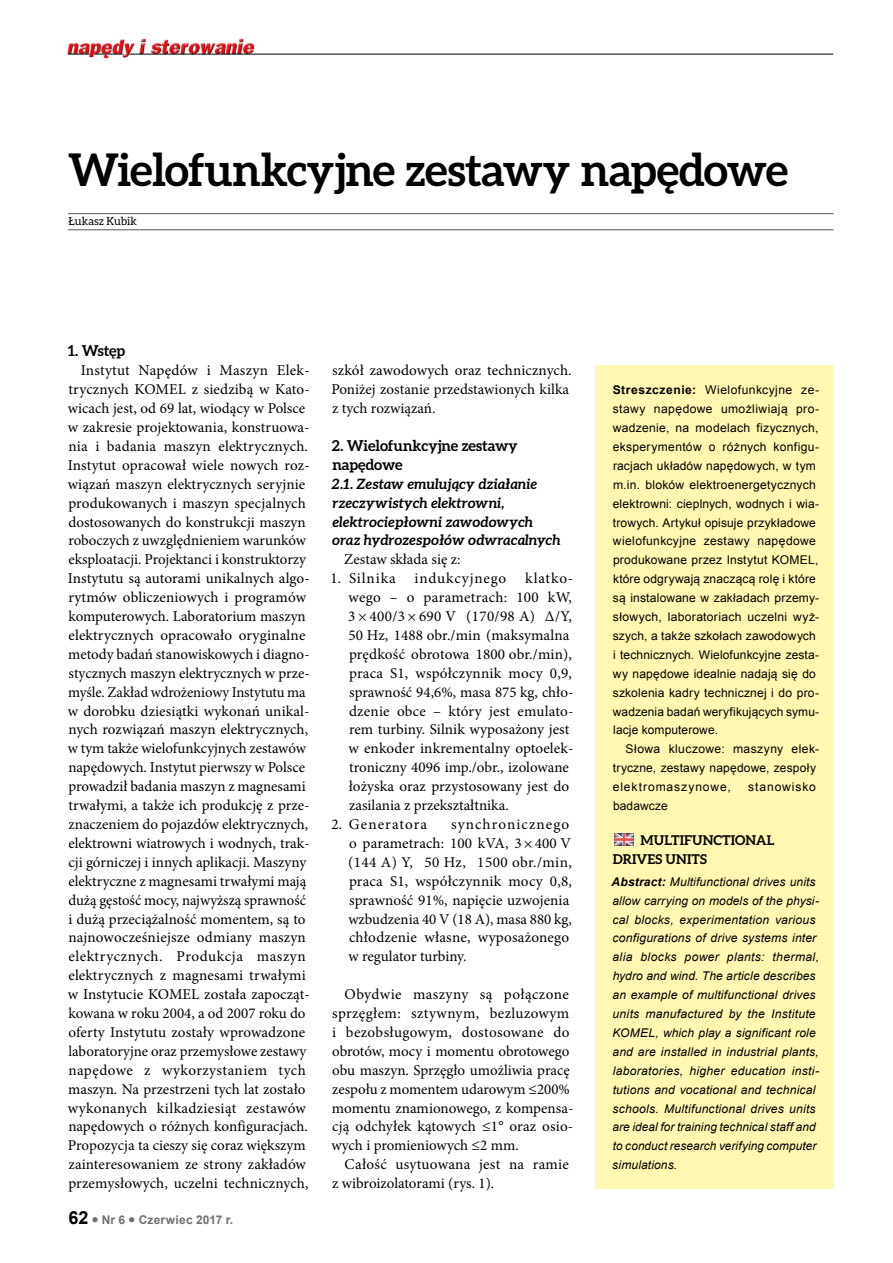
<style>
.page{position:relative;width:893px;height:1263px;background:#fff}
.page>*{position:absolute;margin:0;border:0;box-sizing:border-box;transform-origin:0 0}
.t1{font:700 45px "Aleo";letter-spacing:-.015em;color:#000}
.t2{font:15px/18.9px "Minion Pro";letter-spacing:.005em;color:#000}
.t3{font:700 15px/18.9px "Aleo";letter-spacing:-.005em;color:#000}
.t4{font:italic 700 14.25px/18.9px "Aleo";color:#000}
.t5{font:700 13.5px/18.9px "Aleo";letter-spacing:.005em;color:#000}
.t6{font:12px/18.9px "Arial";letter-spacing:.02em;color:#000}
.t7{font:italic 12px/18.9px "Arial";letter-spacing:.015em;color:#000}
.t8{font:700 12px "Arial";letter-spacing:.02em;color:#706f6f}
.t9{font:12px "Arial";letter-spacing:.07em;color:#000}
.t10{font:11.25px "Aleo";letter-spacing:.005em;color:#000}
.s1{font-size:18px;color:#000}
.s2{font-weight:700}
</style>
<div class="page">
<img style="left:67px;top:38px;width:190px;height:21px">
<hr style="left:129px;top:54px;width:704px;height:1px;background:#000">
<svg style="left:68px;top:54px;width:55px;height:1px"></svg>
<hr style="left:68px;top:213px;width:765px;height:1px;background:#575756">
<hr style="left:68px;top:229px;width:765px;height:1px;background:#575756">
<div style="left:595px;top:365px;width:238px;height:823px;background:#fff7b2"></div>
<img style="left:614px;top:833px;width:20px;height:12px">
<h1 class="t1" style="left:68px;top:144px;width:722px">Wielofunkcyjne zestawy napędowe</h1>
<p class="t10" style="left:69px;top:215px;width:70px">Łukasz Kubik</p>
<p class="t3" style="left:68px;top:341px;width:59px">1. Wstęp</p>
<p class="t2" style="left:68px;top:361px;width:244px;text-indent:13px">Instytut Napędów i Maszyn Elek&shy;trycznych KOMEL z siedzibą w Kato&shy;wicach jest, od 69 lat, wiodący w Polsce w zakresie projektowania, konstruowa&shy;nia i badania maszyn elektrycznych.<br>Instytut opracował wiele nowych roz&shy;wiązań maszyn elektrycznych seryjnie produkowanych i maszyn specjalnych dostosowanych do konstrukcji maszyn roboczych z uwzględnieniem warunków eksploatacji. Projektanci i konstruktorzy Instytutu są autorami unikalnych algo&shy;rytmów obliczeniowych i programów komputerowych. Laboratorium maszyn elektrycznych opracowało oryginalne metody badań stanowiskowych i diagno&shy;stycznych maszyn elektrycznych w prze&shy;myśle. Zakład wdrożeniowy Instytutu ma w dorobku dziesiątki wykonań unikal&shy;nych rozwiązań maszyn elektrycznych, w tym także wielofunkcyjnych zestawów napędowych. Instytut pierwszy w Polsce prowadził badania maszyn z magnesami trwałymi, a także ich produkcję z prze&shy;znaczeniem do pojazdów elektrycznych, elektrowni wiatrowych i wodnych, trak&shy;cji górniczej i innych aplikacji. Maszyny elektryczne z magnesami trwałymi mają dużą gęstość mocy, najwyższą sprawność i dużą przeciążalność momentem, są to najnowocześniejsze odmiany maszyn elektrycznych. Produkcja maszyn elektrycznych z magnesami trwałymi w Instytucie KOMEL została zapocząt&shy;kowana w roku 2004, a od 2007 roku do oferty Instytutu zostały wprowadzone laboratoryjne oraz przemysłowe zestawy napędowe z wykorzystaniem tych maszyn. Na przestrzeni tych lat zostało wykonanych kilkadziesiąt zestawów napędowych o różnych konfiguracjach.<br>Propozycja ta cieszy się coraz większym zainteresowaniem ze strony zakładów przemysłowych, uczelni technicznych,</p>
<p class="t8" style="left:68px;top:1212px;width:166px"><span class="s1">62</span> ● Nr 6 ● Czerwiec 2017 r.</p>
<p class="t2" style="left:332px;top:361px;width:242px">szkół zawodowych oraz technicznych.<br>Poniżej zostanie przedstawionych kilka z tych rozwiązań.</p>
<p class="t3" style="left:332px;top:436px;width:187px">2. Wielofunkcyjne zestawy napędowe</p>
<p class="t4" style="left:331px;top:474px;width:231px">2.1. Zestaw emulujący działanie rzeczywistych elektrowni, elektrociepłowni zawodowych oraz hydrozespołów odwracalnych</p>
<p class="t2" style="left:344px;top:550px;width:118px">Zestaw składa się z:</p>
<p class="t2" style="left:330px;top:569px;width:67px">1. Silnika</p>
<p class="t2" style="left:415px;top:569px;width:93px">indukcyjnego</p>
<p class="t2" style="left:348px;top:569px;width:227px;text-indent:177px">klatko&shy;wego – o parametrach: 100 kW,<br>3 × 400/3 × 690 V (170/98 A) Δ/Y,<br>50 Hz, 1488 obr./min (maksymalna prędkość obrotowa 1800 obr./min), praca S1, współczynnik mocy 0,9, sprawność 94,6%, masa 875 kg, chło&shy;dzenie obce – który jest emulato&shy;rem turbiny. Silnik wyposażony jest w enkoder inkrementalny optoelek&shy;troniczny 4096 imp./obr., izolowane łożyska oraz przystosowany jest do zasilania z przekształtnika.</p>
<p class="t2" style="left:331px;top:815px;width:97px">2. Generatora</p>
<p class="t2" style="left:348px;top:815px;width:225px;text-indent:103px">synchronicznego o parametrach: 100 kVA, 3 ×400 V (144 A) Y, 50 Hz, 1500 obr./min, praca S1, współczynnik mocy 0,8, sprawność 91%, napięcie uzwojenia wzbudzenia 40 V (18 A), masa 880 kg, chłodzenie własne, wyposażonego w regulator turbiny.</p>
<p class="t2" style="left:331px;top:985px;width:243px;text-indent:13px">Obydwie maszyny są połączone sprzęgłem: sztywnym, bezluzowym i bezobsługowym, dostosowane do obrotów, mocy i momentu obrotowego obu maszyn. Sprzęgło umożliwia pracę zespołu z momentem udarowym ≤200% momentu znamionowego, z kompensa&shy;cją odchyłek kątowych ≤1° oraz osio&shy;wych i promieniowych ≤2 mm.</p>
<p class="t2" style="left:332px;top:1155px;width:238px;text-indent:12px">Całość usytuowana jest na ramie z wibroizolatorami (rys. 1).</p>
<p class="t6" style="left:613px;top:381px;width:208px"><span class="s2">Streszczenie:</span> Wielofunkcyjne ze&shy;stawy napędowe umożliwiają pro&shy;wadzenie, na modelach fizycznych, eksperymentów o różnych konfigu&shy;racjach układów napędowych, w tym m.in. bloków elektroenergetycznych elektrowni: cieplnych, wodnych i wia&shy;trowych. Artykuł opisuje przykładowe wielofunkcyjne zestawy napędowe produkowane przez Instytut KOMEL, które odgrywają znaczącą rolę i które są instalowane w zakładach przemy&shy;słowych, laboratoriach uczelni wyż&shy;szych, a także szkołach zawodowych i technicznych. Wielofunkcyjne zesta&shy;wy napędowe idealnie nadają się do szkolenia kadry technicznej i do pro&shy;wadzenia badań weryfikujących symu&shy;lacje komputerowe.</p>
<p class="t6" style="left:613px;top:740px;width:208px;text-indent:13px">Słowa kluczowe: maszyny elek&shy;tryczne, zestawy napędowe, zespoły elektromaszynowe,</p>
<p class="t9" style="left:748px;top:779px;width:69px">stanowisko</p>
<p class="t6" style="left:613px;top:796px;width:56px">badawcze</p>
<p class="t5" style="left:613px;top:830px;width:163px;text-indent:28px">MULTIFUNCTIONAL<br>DRIVES UNITS</p>
<p class="t7" style="left:612px;top:872px;width:209px"><span class="s2">Abstract:</span> Multifunctional drives units allow carrying on models of the physi&shy;cal blocks, experimentation various configurations of drive systems inter alia blocks power plants: thermal, hydro and wind. The article describes an example of multifunctional drives units manufactured by the Institute KOMEL, which play a significant role and are installed in industrial plants, laboratories, higher education insti&shy;tutions and vocational and technical schools. Multifunctional drives units are ideal for training technical staff and to conduct research verifying computer simulations.</p>
</div>
